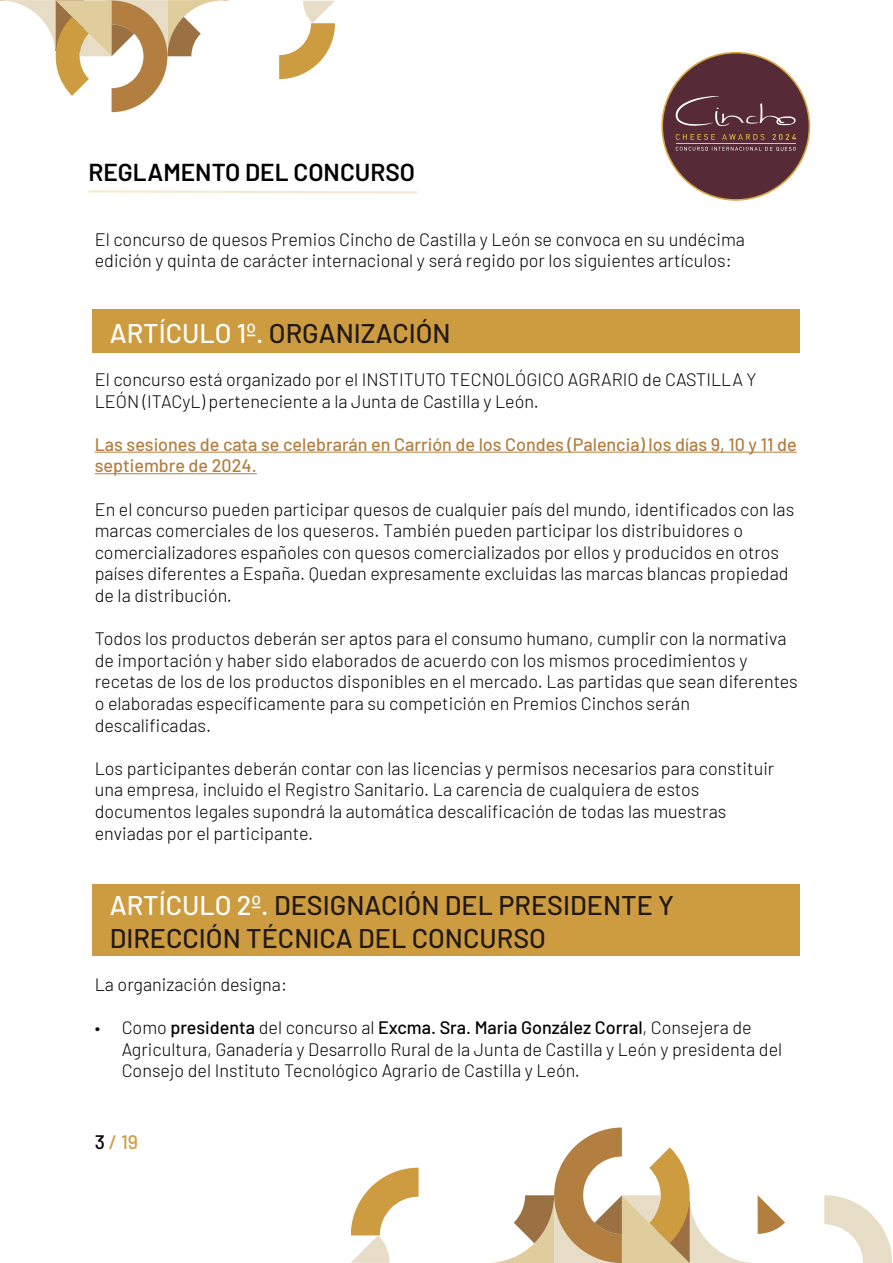
<style>
.page{position:relative;width:893px;height:1263px;background:#fff}
.page>*{position:absolute;margin:0;border:0;box-sizing:border-box;transform-origin:0 0}
.t1{font:500 27px/32.4px "Barlow";color:#211915}
.t2{font:600 24.45px "Barlow";color:#000}
.t3{font:500 19.5px "Barlow";color:#ce9c40}
.t4{font:300 18px/21.6px "Barlow";color:#000}
.t5{font:500 18px/21.6px "Barlow";color:#b27f41}
.s1{color:#fff}
.s2{font-weight:500}
.s3{color:#000}
</style>
<div class="page">
<svg style="left:0;top:0;width:335px;height:112px"></svg>
<svg style="left:824px;top:1195px;width:68px;height:68px"></svg>
<svg style="left:491px;top:1127px;width:294px;height:136px"></svg>
<svg style="left:351px;top:1167px;width:68px;height:96px"></svg>
<svg style="left:661px;top:52px;width:149px;height:149px"></svg>
<div style="left:93px;top:309px;width:707px;height:44px;background:#ce9c40"></div>
<div style="left:93px;top:885px;width:707px;height:71px;background:#ce9c40"></div>
<svg style="left:88px;top:190px;width:329px;height:4px"></svg>
<hr style="left:95px;top:452px;width:702px;height:1px;background:#b27f41">
<hr style="left:95px;top:473px;width:162px;height:1px;background:#b27f41">
<h2 class="t2" style="left:88px;top:154px;width:328px">REGLAMENTO DEL CONCURSO</h2>
<p class="t4" style="left:95px;top:227px;width:652px">El concurso de quesos Premios Cincho de Castilla y León se convoca en su undécima edición y quinta de carácter internacional y será regido por los siguientes artículos:</p>
<h1 class="t1" style="left:110px;top:315px;width:342px"><span class="s1">ARTÍCULO 1º.</span> ORGANIZACIÓN</h1>
<p class="t4" style="left:95px;top:367px;width:663px">El concurso está organizado por el INSTITUTO TECNOLÓGICO AGRARIO de CASTILLA Y<br>LEÓN (ITACyL) perteneciente a la Junta de Castilla y León.</p>
<p class="t5" style="left:95px;top:432px;width:703px">Las sesiones de cata se celebrarán en Carrión de los Condes (Palencia) los días 9, 10 y 11 de septiembre de 2024.</p>
<p class="t4" style="left:95px;top:497px;width:701px">En el concurso pueden participar quesos de cualquier país del mundo, identificados con las marcas comerciales de los queseros. También pueden participar los distribuidores o comercializadores españoles con quesos comercializados por ellos y producidos en otros países diferentes a España. Quedan expresamente excluidas las marcas blancas propiedad de la distribución.</p>
<p class="t4" style="left:95px;top:627px;width:705px">Todos los productos deberán ser aptos para el consumo humano, cumplir con la normativa de importación y haber sido elaborados de acuerdo con los mismos procedimientos y recetas de los de los productos disponibles en el mercado. Las partidas que sean diferentes o elaboradas específicamente para su competición en Premios Cinchos serán descalificadas.</p>
<p class="t4" style="left:95px;top:756px;width:681px">Los participantes deberán contar con las licencias y permisos necesarios para constituir una empresa, incluido el Registro Sanitario. La carencia de cualquiera de estos documentos legales supondrá la automática descalificación de todas las muestras enviadas por el participante.</p>
<h1 class="t1" style="left:110px;top:887px;width:566px"><span class="s1">ARTÍCULO 2º.</span> DESIGNACIÓN DEL PRESIDENTE Y<br>DIRECCIÓN TÉCNICA DEL CONCURSO</h1>
<p class="t4" style="left:95px;top:972px;width:194px">La organización designa:</p>
<p class="t4" style="left:122px;top:1015px;width:662px;text-indent:-27px">• Como <span class="s2">presidenta</span> del concurso al <span class="s2">Excma. Sra. Maria González Corral</span>, Consejera de<br>Agricultura, Ganadería y Desarrollo Rural de la Junta de Castilla y León y presidenta del<br>Consejo del Instituto Tecnológico Agrario de Castilla y León.</p>
<p class="t3" style="left:95px;top:1127px;width:45px"><span class="s3">3</span> / 19</p>
</div>
